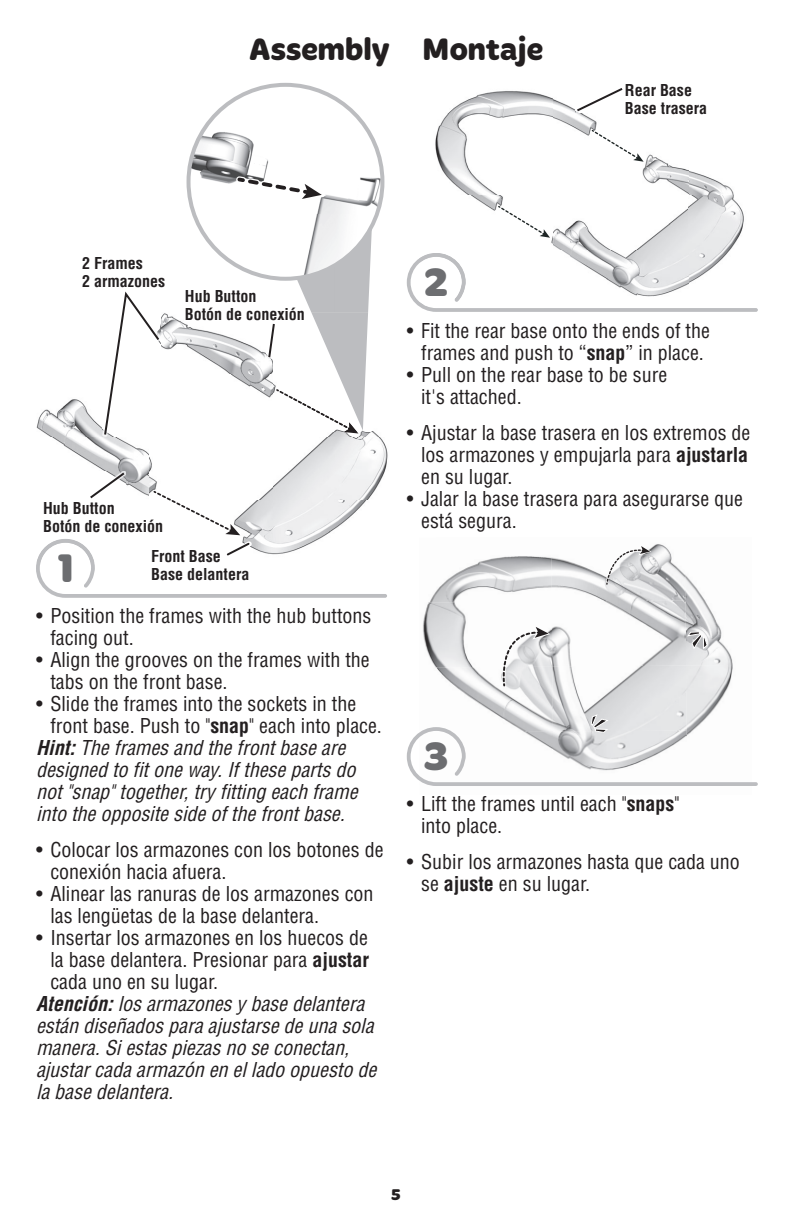
<style>
.page{position:relative;width:792px;height:1224px;background:#fff}
.page>*{position:absolute;margin:0;border:0;box-sizing:border-box;transform-origin:0 0}
.t1{font:700 41px "Merge Pro";color:#6c6d70}
.t2{font:700 32px "Merge Pro";color:#231f20}
.t3{font:condensed 20px/22px "Helvetica LT Std";color:#231f20}
.t4{font:italic condensed 20px "Helvetica LT Std";color:#231f20}
.t5{font:700 condensed 16px/18px "Helvetica LT Std";color:#231f20}
.t6{font:700 16px "Merge Pro";color:#231f20}
.s1{font-weight:700}
</style>
<div class="page">
<svg style="left:407px;top:259px;width:351px;height:53px"></svg>
<img style="left:36px;top:313px;width:352px;height:158px">
<svg style="left:103px;top:291px;width:58px;height:146px"></svg>
<img style="left:435px;top:91px;width:321px;height:215px">
<img style="left:419px;top:253px;width:47px;height:53px">
<img style="left:425px;top:268px;width:22px;height:28px">
<svg style="left:497px;top:205px;width:53px;height:33px"></svg>
<svg style="left:590px;top:129px;width:54px;height:33px"></svg>
<svg style="left:575px;top:88px;width:50px;height:25px"></svg>
<img style="left:430px;top:544px;width:255px;height:56px">
<img style="left:685px;top:574px;width:48px;height:140px">
<img style="left:423px;top:600px;width:263px;height:67px">
<img style="left:435px;top:667px;width:117px;height:47px">
<img style="left:552px;top:665px;width:135px;height:49px">
<svg style="left:498px;top:625px;width:52px;height:64px"></svg>
<svg style="left:605px;top:545px;width:46px;height:41px"></svg>
<svg style="left:686px;top:631px;width:22px;height:19px"></svg>
<svg style="left:406px;top:714px;width:352px;height:72px"></svg>
<svg style="left:267px;top:322px;width:9px;height:37px"></svg>
<svg style="left:36px;top:471px;width:351px;height:127px"></svg>
<img style="left:291px;top:280px;width:83px;height:152px">
<svg style="left:275px;top:388px;width:83px;height:46px"></svg>
<img style="left:296px;top:279px;width:76px;height:33px">
<img style="left:311px;top:312px;width:57px;height:119px">
<img style="left:189px;top:85px;width:193px;height:194px">
<svg style="left:232px;top:172px;width:94px;height:29px"></svg>
<div style="left:187px;top:83px;width:197px;height:198px;border:4px solid #bcbdc0;border-radius:50%"></div>
<h2 class="t2" style="left:249px;top:37px;width:296px">Assembly Montaje</h2>
<p class="t5" style="left:625px;top:83px;width:84px">Rear Base<br>Base trasera</p>
<p class="t5" style="left:82px;top:256px;width:85px">2 Frames<br>2 armazones</p>
<p class="t5" style="left:185px;top:289px;width:121px">Hub Button<br>Botón de conexión</p>
<p class="t5" style="left:43px;top:501px;width:121px">Hub Button<br>Botón de conexión</p>
<h1 class="t1" style="left:424px;top:266px;width:26px">2</h1>
<p class="t3" style="left:407px;top:321px;width:305px;text-align:center">• Fit the rear base onto the ends of the frames and push to “<span class="s1">snap</span>” in place.</p>
<p class="t3" style="left:421px;top:365px;width:248px;text-indent:-14px">• Pull on the rear base to be sure it's attached.</p>
<p class="t3" style="left:421px;top:424px;width:331px;text-align:justify;text-indent:-14px">• Ajustar la base trasera en los extremos de los armazones y empujarla para <span class="s1">ajustarla </span>en su lugar.</p>
<p class="t3" style="left:421px;top:490px;width:324px;text-indent:-14px">• Jalar la base trasera para asegurarse que está segura.</p>
<p class="t5" style="left:151px;top:549px;width:100px">Front Base<br>Base delantera</p>
<p class="t3" style="left:50px;top:606px;width:323px;text-indent:-14px">• Position the frames with the hub buttons facing out.</p>
<p class="t3" style="left:50px;top:650px;width:321px;text-indent:-14px">• Align the grooves on the frames with the tabs on the front base.</p>
<p class="t3" style="left:36px;top:694px;width:322px">• Slide the frames into the sockets in the</p>
<p class="t3" style="left:50px;top:716px;width:333px">front base. Push to "<span class="s1">snap</span>" each into place.</p>
<p class="t4" style="left:36px;top:740px;width:315px"><span class="s1">Hint:</span>The frames and the frontbase are</p>
<p class="t4" style="left:36px;top:762px;width:325px">designed to fitone way.If these parts do</p>
<p class="t4" style="left:36px;top:784px;width:327px">not"snap"together,try fitting each frame</p>
<p class="t4" style="left:36px;top:806px;width:314px">into the opposite side of the frontbase.</p>
<p class="t3" style="left:50px;top:841px;width:335px;text-indent:-14px">• Colocar los armazones con los botones de conexión hacia afuera.</p>
<p class="t3" style="left:50px;top:885px;width:325px;text-indent:-14px">• Alinear las ranuras de los armazones con las lengüetas de la base delantera.</p>
<p class="t3" style="left:36px;top:929px;width:334px">• Insertar los armazones en los huecos de</p>
<p class="t3" style="left:50px;top:951px;width:320px">la base delantera. Presionar para <span class="s1">ajustar</span></p>
<p class="t3" style="left:50px;top:973px;width:169px">cada uno en su lugar.</p>
<p class="t4" style="left:36px;top:997px;width:334px"><span class="s1">Atención:</span>los armazones y base delantera</p>
<p class="t4" style="left:36px;top:1019px;width:343px">están diseñados para ajustarse de una sola</p>
<p class="t4" style="left:36px;top:1041px;width:319px">manera.Siestas piezas no se conectan,</p>
<p class="t4" style="left:36px;top:1063px;width:346px">ajustarcada armazón en ellado opuesto de</p>
<p class="t4" style="left:36px;top:1085px;width:143px">la base delantera.</p>
<h1 class="t1" style="left:57px;top:552px;width:19px">1</h1>
<h1 class="t1" style="left:424px;top:741px;width:26px">3</h1>
<p class="t3" style="left:421px;top:794px;width:260px;text-indent:-14px">• Lift the frames until each "<span class="s1">snaps</span>" into place.</p>
<p class="t3" style="left:421px;top:853px;width:320px;text-indent:-14px">• Subir los armazones hasta que cada uno se <span class="s1">ajuste</span> en su lugar.</p>
<p class="t6" style="left:391px;top:1189px;width:11px">5</p>
</div>
